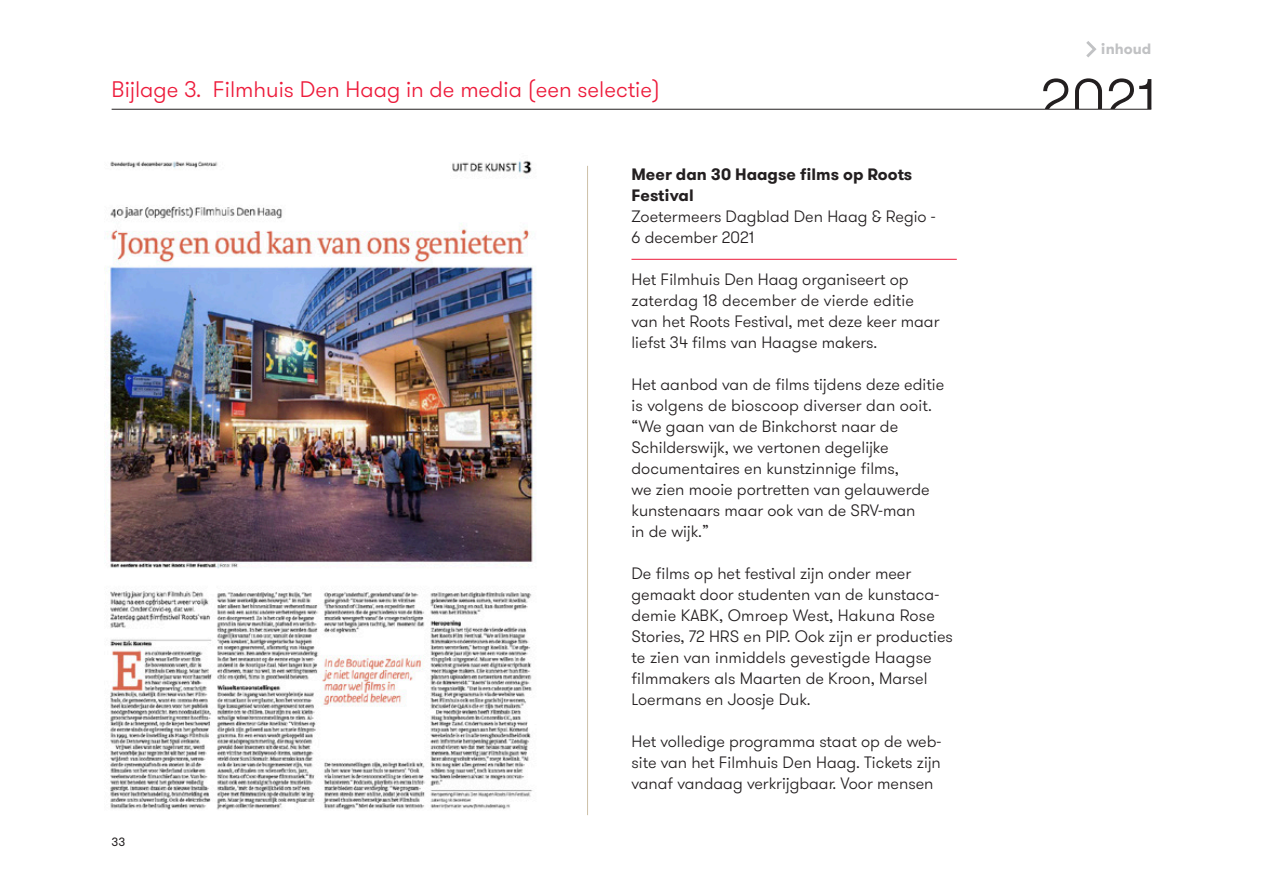
<style>
.page{position:relative;width:1263px;height:893px;background:#fff}
.page>*{position:absolute;margin:0;border:0;box-sizing:border-box;transform-origin:0 0}
.t1{font:300 57.9px "GT Walsheim";color:#231f20}
.t2{font:300 22.5px "GT Walsheim";color:#ed1a3a}
.t3{font:300 16.5px/21px "GT Walsheim";color:#231f20}
.Heading_1{font:700 16.5px "GT Walsheim";color:#231f20}
.Heading_1-2{font:700 15px "GT Walsheim";color:#c1c2c4}
.t4{font:12px "GT Walsheim";color:#231f20}
</style>
<div class="page">
<img style="left:105px;top:160px;width:430px;height:650px">
<hr style="left:631px;top:259px;width:326px;height:1px;background:#ed1a3a">
<svg style="left:1086px;top:41px;width:10px;height:16px"></svg>
<hr style="left:112px;top:109px;width:1039px;height:1px;background:#231f20">
<hr style="left:587px;top:166px;width:1px;height:649px;background:#cdc0a7">
<p class="t2" style="left:112px;top:75px;width:550px">Bijlage 3. Filmhuis Den Haag in de media (een selectie)</p>
<p class="t4" style="left:112px;top:834px;width:15px">33</p>
<p class="Heading_1" style="left:631px;top:164px;width:282px">Meer dan 30 Haagse films op Roots</p>
<p class="Heading_1" style="left:631px;top:185px;width:64px">Festival</p>
<p class="t3" style="left:631px;top:206px;width:305px">Zoetermeers Dagblad Den Haag &amp; Regio -<br>6 december 2021</p>
<p class="t3" style="left:631px;top:269px;width:309px">Het Filmhuis Den Haag organiseert op zaterdag 18 december de vierde editie van het Roots Festival, met deze keer maar liefst 34 films van Haagse makers.</p>
<p class="t3" style="left:631px;top:374px;width:314px">Het aanbod van de films tijdens deze editie is volgens de bioscoop diverser dan ooit. “We gaan van de Binkchorst naar de Schilderswijk, we vertonen degelijke documentaires en kunstzinnige films,<br>we zien mooie portretten van gelauwerde kunstenaars maar ook van de SRV-man<br>in de wijk.”</p>
<p class="t3" style="left:631px;top:563px;width:323px">De films op het festival zijn onder meer gemaakt door studenten van de kunstaca&shy;demie KABK, Omroep West, Hakuna Rose Stories, 72 HRS en PIP. Ook zijn er producties te zien van inmiddels gevestigde Haagse filmmakers als Maarten de Kroon, Marsel Loermans en Joosje Duk.</p>
<p class="t3" style="left:631px;top:731px;width:311px;text-align:justify">Het volledige programma staat op de web&shy;site van het Filmhuis Den Haag. Tickets zijn vanaf vandaag verkrijgbaar. Voor mensen</p>
<p class="Heading_1-2" style="left:1101px;top:39px;width:52px">inhoud</p>
<p class="t1" style="left:1040px;top:63px;width:117px">2021</p>
</div>
